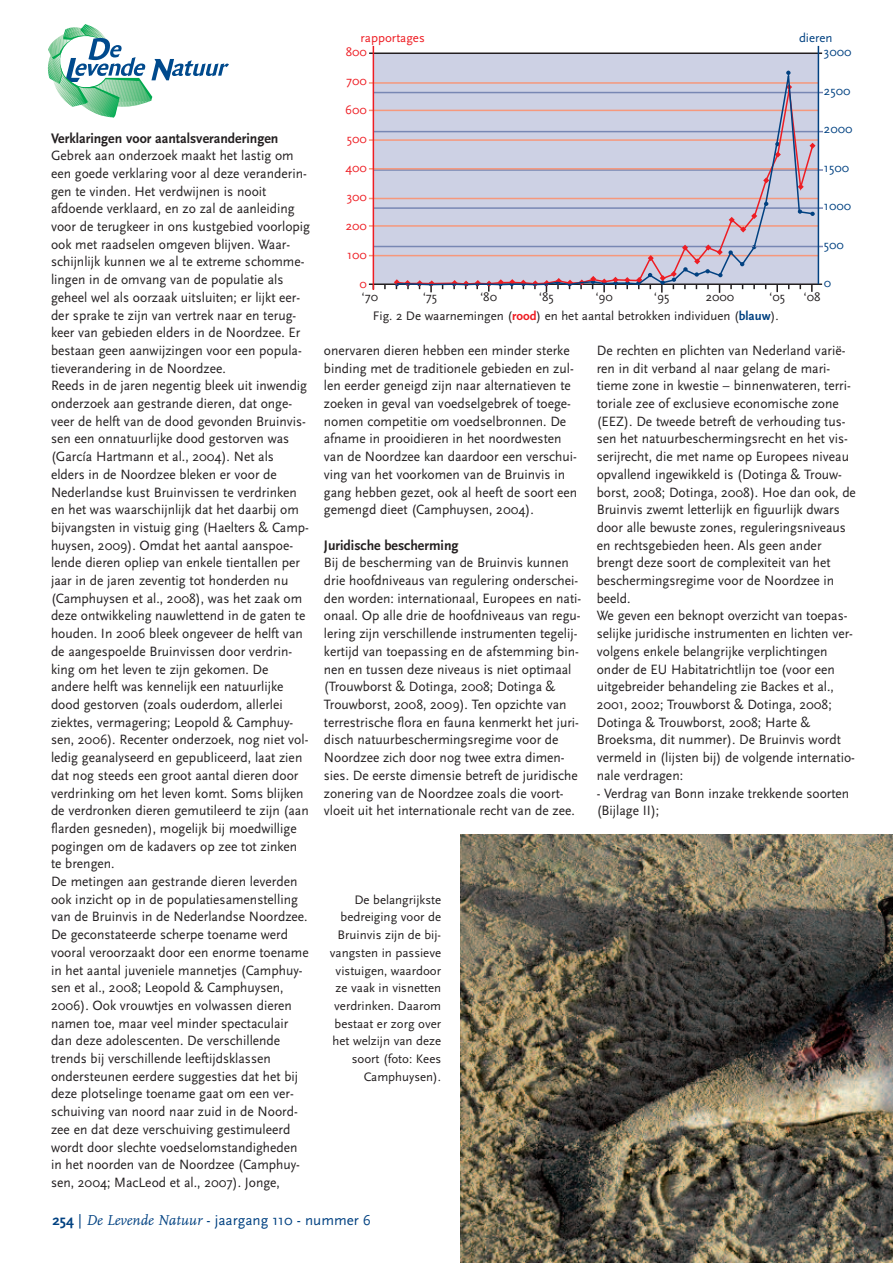
<style>
.page{position:relative;width:893px;height:1263px;background:#fff}
.page>*{position:absolute;margin:0;border:0;box-sizing:border-box;transform-origin:0 0}
.t1{font:15px "Scala Sans";color:#014181}
.t2{font:700 14.4px "Scala Sans";color:#231f20;scale:.96 1}
.t3{font:14.1px/17.7px "Scala Sans";color:#231f20;scale:.96 1}
.t4{font:12.9px/17.7px "Scala Sans";color:#231f20;text-align:right}
.t5{font:12.9px "Scala Sans";color:#ee1d23}
.t6{font:12.9px "Scala Sans";color:#014181}
.s1{font-weight:700;color:#ee1d23}
.s2{font-weight:700;color:#014181}
.s3{font-weight:700}
.s4{font-family:"FF Scala";font-style:italic}
</style>
<div class="page">
<svg style="left:47px;top:24px;width:182px;height:93px"></svg>
<img style="left:460px;top:834px;width:433px;height:429px">
<svg style="left:776px;top:286px;width:2px;height:6px"></svg>
<svg style="left:811px;top:286px;width:2px;height:6px"></svg>
<div style="left:373px;top:54px;width:445px;height:230px;background:#cdd1e4"></div>
<hr style="left:369px;top:283px;width:453px;height:2px;background:#231f20">
<hr style="left:374px;top:246px;width:449px;height:1px;background:#7887b3">
<hr style="left:374px;top:207px;width:449px;height:2px;background:#7887b3">
<hr style="left:374px;top:169px;width:449px;height:2px;background:#7887b3">
<hr style="left:374px;top:131px;width:449px;height:1px;background:#7887b3">
<hr style="left:374px;top:92px;width:449px;height:1px;background:#7887b3">
<hr style="left:369px;top:53px;width:453px;height:1px;background:#231f20">
<hr style="left:369px;top:255px;width:450px;height:1px;background:#f6987c">
<hr style="left:369px;top:225px;width:450px;height:2px;background:#f6987c">
<hr style="left:369px;top:198px;width:450px;height:1px;background:#f6987c">
<hr style="left:369px;top:168px;width:450px;height:2px;background:#f6987c">
<hr style="left:369px;top:139px;width:450px;height:2px;background:#f6987c">
<hr style="left:369px;top:110px;width:450px;height:1px;background:#f6987c">
<hr style="left:369px;top:82px;width:450px;height:2px;background:#f6987c">
<svg style="left:661px;top:286px;width:14px;height:7px"></svg>
<svg style="left:580px;top:286px;width:37px;height:6px"></svg>
<svg style="left:557px;top:286px;width:14px;height:3px"></svg>
<svg style="left:545px;top:286px;width:3px;height:6px"></svg>
<svg style="left:499px;top:286px;width:26px;height:3px"></svg>
<svg style="left:476px;top:286px;width:14px;height:6px"></svg>
<svg style="left:453px;top:286px;width:14px;height:3px"></svg>
<svg style="left:430px;top:286px;width:2px;height:6px"></svg>
<svg style="left:394px;top:281px;width:15px;height:8px"></svg>
<svg style="left:395px;top:70px;width:418px;height:216px"></svg>
<hr style="left:818px;top:46px;width:1px;height:238px;background:#014181">
<hr style="left:373px;top:46px;width:1px;height:244px;background:#ee1d23">
<p class="t2" style="left:51px;top:129px;width:238px">Verklaringen voor aantalsveranderingen</p>
<p class="t3" style="left:51px;top:146px;width:271px">Gebrek aan onderzoek maakt het lastig om een goede verklaring voor al deze veranderin&shy;gen te vinden. Het verdwijnen is nooit afdoende verklaard, en zo zal de aanleiding voor de terugkeer in ons kustgebied voorlopig ook met raadselen omgeven blijven. Waar&shy;schijnlijk kunnen we al te extreme schomme&shy;lingen in de omvang van de populatie als geheel wel als oorzaak uitsluiten; er lijkt eer&shy;der sprake te zijn van vertrek naar en terug&shy;keer van gebieden elders in de Noordzee. Er bestaan geen aanwijzingen voor een popula&shy;tieverandering in de Noordzee.<br>Reeds in de jaren negentig bleek uit inwendig onderzoek aan gestrande dieren, dat onge&shy;veer de helft van de dood gevonden Bruinvis&shy;sen een onnatuurlijke dood gestorven was (García Hartmann et al., 2004). Net als elders in de Noordzee bleken er voor de Nederlandse kust Bruinvissen te verdrinken en het was waarschijnlijk dat het daarbij om bijvangsten in vistuig ging (Haelters &amp; Camp&shy;huysen, 2009). Omdat het aantal aanspoe&shy;lende dieren opliep van enkele tientallen per jaar in de jaren zeventig tot honderden nu (Camphuysen et al., 2008), was het zaak om deze ontwikkeling nauwlettend in de gaten te houden. In 2006 bleek ongeveer de helft van de aangespoelde Bruinvissen door verdrin&shy;king om het leven te zijn gekomen. De andere helft was kennelijk een natuurlijke dood gestorven (zoals ouderdom, allerlei ziektes, vermagering; Leopold &amp; Camphuy&shy;sen, 2006). Recenter onderzoek, nog niet vol&shy;ledig geanalyseerd en gepubliceerd, laat zien dat nog steeds een groot aantal dieren door verdrinking om het leven komt. Soms blijken de verdronken dieren gemutileerd te zijn (aan flarden gesneden), mogelijk bij moedwillige pogingen om de kadavers op zee tot zinken te brengen.<br>De metingen aan gestrande dieren leverden ook inzicht op in de populatiesamenstelling van de Bruinvis in de Nederlandse Noordzee.<br>De geconstateerde scherpe toename werd vooral veroorzaakt door een enorme toename in het aantal juveniele mannetjes (Camphuy&shy;sen et al., 2008; Leopold &amp; Camphuysen, 2006). Ook vrouwtjes en volwassen dieren namen toe, maar veel minder spectaculair dan deze adolescenten. De verschillende trends bij verschillende leeftijdsklassen ondersteunen eerdere suggesties dat het bij deze plotselinge toename gaat om een ver&shy;schuiving van noord naar zuid in de Noord&shy;zee en dat deze verschuiving gestimuleerd wordt door slechte voedselomstandigheden in het noorden van de Noordzee (Camphuy&shy;sen, 2004; MacLeod et al., 2007). Jonge,</p>
<p class="t5" style="left:361px;top:30px;width:66px">rapportages</p>
<p class="t6" style="left:799px;top:30px;width:35px">dieren</p>
<p class="t5" style="left:346px;top:44px;width:23px">800</p>
<p class="t5" style="left:346px;top:73px;width:22px">700</p>
<p class="t5" style="left:345px;top:102px;width:23px">600</p>
<p class="t5" style="left:347px;top:131px;width:22px">500</p>
<p class="t5" style="left:345px;top:160px;width:23px">400</p>
<p class="t5" style="left:347px;top:189px;width:22px">300</p>
<p class="t5" style="left:346px;top:218px;width:23px">200</p>
<p class="t5" style="left:347px;top:247px;width:21px">100</p>
<p class="t5" style="left:360px;top:276px;width:9px">0</p>
<p class="t6" style="left:824px;top:44px;width:29px">3000</p>
<p class="t6" style="left:824px;top:83px;width:28px">2500</p>
<p class="t6" style="left:824px;top:121px;width:30px">2000</p>
<p class="t6" style="left:824px;top:160px;width:27px">1500</p>
<p class="t6" style="left:824px;top:198px;width:29px">1000</p>
<p class="t6" style="left:824px;top:237px;width:22px">500</p>
<p class="t6" style="left:824px;top:275px;width:9px">0</p>
<p class="t4" style="left:361px;top:288px;width:18px">‘70</p>
<p class="t4" style="left:423px;top:288px;width:16px">‘75</p>
<p class="t4" style="left:480px;top:288px;width:19px">‘80</p>
<p class="t4" style="left:539px;top:288px;width:17px">‘85</p>
<p class="t4" style="left:595px;top:288px;width:19px">‘90</p>
<p class="t4" style="left:654px;top:288px;width:17px">‘95</p>
<p class="t4" style="left:706px;top:288px;width:30px">2000</p>
<p class="t4" style="left:769px;top:288px;width:17px">‘05</p>
<p class="t4" style="left:803px;top:288px;width:19px">‘08</p>
<p class="t4" style="left:373px;top:306px;width:407px">Fig. 2 De waarnemingen (<span class="s1">rood</span>) en het aantal betrokken individuen (<span class="s2">blauw</span>).</p>
<p class="t3" style="left:324px;top:341px;width:265px">onervaren dieren hebben een minder sterke binding met de traditionele gebieden en zul&shy;len eerder geneigd zijn naar alternatieven te zoeken in geval van voedselgebrek of toege&shy;nomen competitie om voedselbronnen. De afname in prooidieren in het noordwesten van de Noordzee kan daardoor een verschui&shy;ving van het voorkomen van de Bruinvis in gang hebben gezet, ook al heeft de soort een gemengd dieet (Camphuysen, 2004).</p>
<p class="t2" style="left:324px;top:536px;width:142px">Juridische bescherming</p>
<p class="t3" style="left:324px;top:554px;width:270px">Bij de bescherming van de Bruinvis kunnen drie hoofdniveaus van regulering onderschei&shy;den worden: internationaal, Europees en nati&shy;onaal. Op alle drie de hoofdniveaus van regu&shy;lering zijn verschillende instrumenten tegelij&shy;kertijd van toepassing en de afstemming bin&shy;nen en tussen deze niveaus is niet optimaal (Trouwborst &amp; Dotinga, 2008; Dotinga &amp; Trouwborst, 2008, 2009). Ten opzichte van terrestrische flora en fauna kenmerkt het juri&shy;disch natuurbeschermingsregime voor de Noordzee zich door nog twee extra dimen&shy;sies. De eerste dimensie betreft de juridische zonering van de Noordzee zoals die voort&shy;vloeit uit het internationale recht van de zee.</p>
<p class="t3" style="left:597px;top:341px;width:272px">De rechten en plichten van Nederland varië&shy;ren in dit verband al naar gelang de mari&shy;tieme zone in kwestie – binnenwateren, terri&shy;toriale zee of exclusieve economische zone (EEZ). De tweede betreft de verhouding tus&shy;sen het natuurbeschermingsrecht en het vis&shy;serijrecht, die met name op Europees niveau opvallend ingewikkeld is (Dotinga &amp; Trouw&shy;borst, 2008; Dotinga, 2008). Hoe dan ook, de Bruinvis zwemt letterlijk en figuurlijk dwars door alle bewuste zones, reguleringsniveaus en rechtsgebieden heen. Als geen ander brengt deze soort de complexiteit van het beschermingsregime voor de Noordzee in beeld.<br>We geven een beknopt overzicht van toepas&shy;selijke juridische instrumenten en lichten ver&shy;volgens enkele belangrijke verplichtingen onder de EU Habitatrichtlijn toe (voor een uitgebreider behandeling zie Backes et al., 2001, 2002; Trouwborst &amp; Dotinga, 2008; Dotinga &amp; Trouwborst, 2008; Harte &amp; Broeksma, dit nummer). De Bruinvis wordt vermeld in (lijsten bij) de volgende internatio&shy;nale verdragen:</p>
<p class="t3" style="left:597px;top:784px;width:265px">- Verdrag van Bonn inzake trekkende soorten (Bijlage II);</p>
<p class="t4" style="left:330px;top:890px;width:113px">De belangrijkste bedreiging voor de<br>Bruinvis zijn de bij&shy;vangsten in passieve vistuigen, waardoor ze vaak in visnetten verdrinken. Daarom bestaat er zorg over het welzijn van deze soort (foto: Kees<br>Camphuysen).</p>
<p class="t1" style="left:53px;top:1211px;width:320px"><span class="s3">254</span> | <span class="s4">De Levende Natuur</span> - jaargang 110 - nummer 6</p>
</div>
